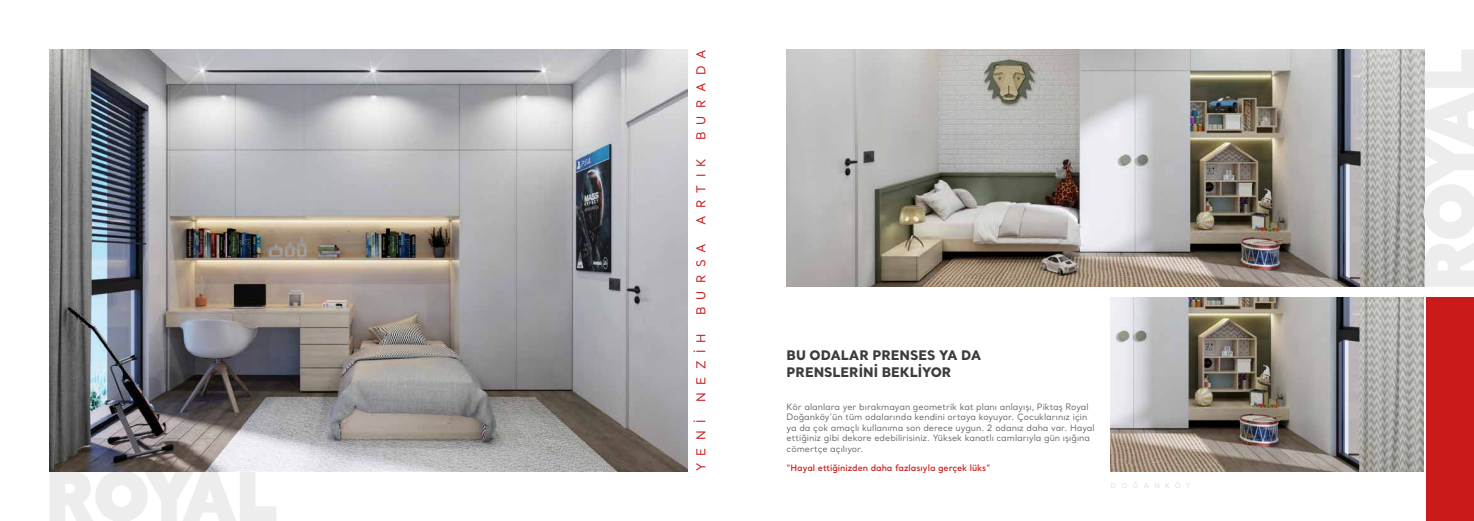
<style>
.page{position:relative;width:1474px;height:521px;background:#fff}
.page>*{position:absolute;margin:0;border:0;box-sizing:border-box;transform-origin:0 0}
.t1{font:800 13.12px/17.5px "Santral";color:#3c3c3b}
.t2{font:12.25px "Santral";letter-spacing:.6em;color:#ca1a1a}
.t3{font:8.75px/10.5px "Santral";color:#575756}
.t4{font:600 8.75px "Santral";color:#ca1a1a}
.t5{font:7px "Santral";letter-spacing:.75em;color:#dadada}
</style>
<div class="page">
<svg style="left:50px;top:471px;width:226px;height:50px"></svg>
<img style="left:1110px;top:298px;width:313px;height:173px">
<img style="left:50px;top:50px;width:637px;height:421px">
<img style="left:786px;top:50px;width:637px;height:237px">
<svg style="left:1423px;top:50px;width:50px;height:237px"></svg>
<div style="left:1426px;top:298px;width:47px;height:223px;background:#ca1a1a"></div>
<h2 class="t2" style="left:693px;top:140px;width:92px;rotate:-90deg">BURADA</h2>
<h2 class="t2" style="left:693px;top:225px;width:68px;rotate:-90deg">ARTIK</h2>
<h2 class="t2" style="left:693px;top:315px;width:74px;rotate:-90deg">BURSA</h2>
<h2 class="t2" style="left:693px;top:402px;width:70px;rotate:-90deg">NEZİH</h2>
<h2 class="t2" style="left:693px;top:471px;width:53px;rotate:-90deg">YENİ</h2>
<h1 class="t1" style="left:786px;top:345px;width:196px">BU ODALAR PRENSES YA DA<br>PRENSLERİNİ BEKLİYOR</h1>
<p class="t3" style="left:786px;top:401px;width:309px">Kör alanlara yer bırakmayan geometrik kat planı anlayışı, Piktaş Royal Doğanköy’ün tüm odalarında kendini ortaya koyuyor. Çocuklarınız için ya da çok amaçlı kullanıma son derece uygun. 2 odanız daha var. Hayal ettiğiniz gibi dekore edebilirisiniz. Yüksek kanatlı camlarıyla gün ışığına cömertçe açılıyor.</p>
<p class="t4" style="left:786px;top:462px;width:205px">“Hayal ettiğinizden daha fazlasıyla gerçek lüks”</p>
<p class="t5" style="left:1110px;top:480px;width:81px">DOĞANKÖY</p>
</div>
